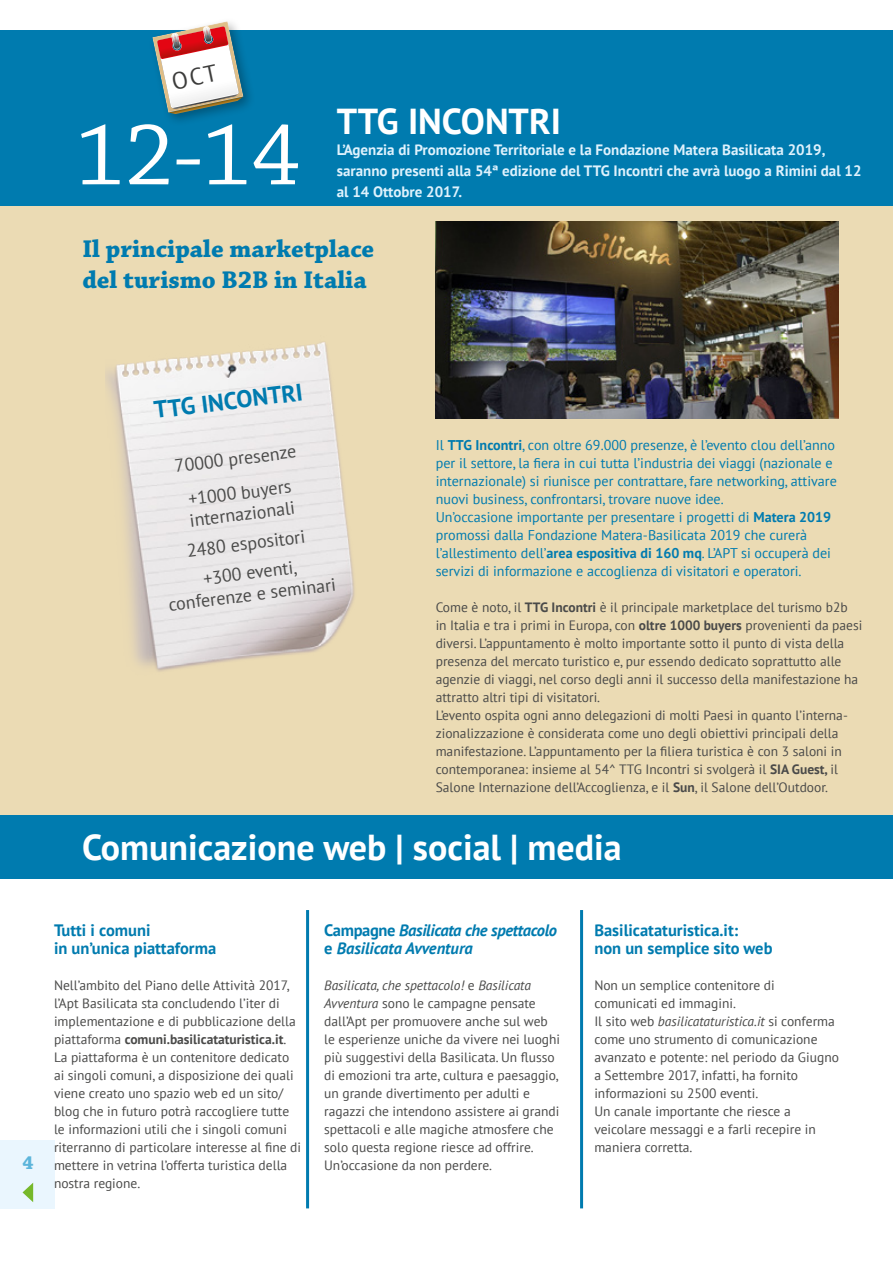
<style>
.page{position:relative;width:893px;height:1263px;background:#fff}
.page>*{position:absolute;margin:0;border:0;box-sizing:border-box;transform-origin:0 0}
.t1{font:93px "Chaparral Pro";color:#fff}
.t2{font:700 36px "PT Sans";color:#fff}
.t3{font:700 25.5px/30.6px "Chaparral Pro";color:#007baf}
.t4{font:700 24px "PT Sans";color:#007baf}
.t5{font:700 19.8px "Chaparral Pro";color:#5cb5db}
.t6{font:18px/29.5px "PT Sans";color:#4a4a49;text-align:center}
.t7{font:700 16.5px/18px "PT Sans";color:#007baf}
.t8{font:italic 700 16.5px/18px "PT Sans";letter-spacing:-.02em;color:#007baf}
.t9{font:700 15px/21px "PT Sans";color:#dff2fd}
.t10{font:14.1px/18px "PT Sans";color:#007baf}
.t11{font:13.5px/18px "PT Sans";color:#4a4a49}
.s1{font-weight:700}
.s2{font-style:normal}
.s3{font-style:italic}
</style>
<div class="page">
<div style="left:0;top:30px;width:893px;height:176px;background:#007baf"></div>
<div style="left:0;top:1140px;width:54px;height:68px;background:#eaf6fe"></div>
<svg style="left:23px;top:1183px;width:10px;height:19px"></svg>
<div style="left:0;top:206px;width:893px;height:609px;background:#ebdbb4"></div>
<img style="left:106px;top:342px;width:248px;height:329px">
<div style="left:148px;top:17px;width:108px;height:110px;background:#000;opacity:.3"></div>
<img style="left:436px;top:222px;width:403px;height:197px">
<div style="left:0;top:815px;width:893px;height:64px;background:#007baf"></div>
<hr style="left:306px;top:910px;width:3px;height:298px;background:#007baf">
<hr style="left:580px;top:910px;width:3px;height:298px;background:#007baf">
<svg style="left:152px;top:21px;width:91px;height:93px"></svg>
<h1 class="t1" style="left:76px;top:103px;width:226px">12-14</h1>
<h2 class="t2" style="left:337px;top:98px;width:226px">TTG INCONTRI</h2>
<p class="t9" style="left:337px;top:139px;width:526px">L’Agenzia di Promozione Territoriale e la Fondazione Matera Basilicata 2019, saranno presenti alla 54ª edizione del TTG Incontri che avrà luogo a Rimini dal 12</p>
<p class="t9" style="left:337px;top:181px;width:127px">al 14 Ottobre 2017.</p>
<h3 class="t3" style="left:82px;top:235px;width:293px">Il principale marketplace del turismo B2B in Italia</h3>
<h3 class="t4" style="left:152px;top:394px;width:151px;rotate:-7deg">TTG INCONTRI</h3>
<h3 class="t6" style="left:173px;top:448px;width:124px;line-height:34.3px;rotate:-7deg">70000 presenze +1000 buyers</h3>
<h3 class="t6" style="left:181px;top:506px;width:121px;rotate:-7deg">internazionali<br>2480 espositori +300 eventi,</h3>
<h3 class="t6" style="left:167px;top:589px;width:170px;rotate:-7deg">conferenze e seminari</h3>
<p class="t10" style="left:436px;top:436px;width:403px">Il <span class="s1">TTG Incontri</span>, con oltre 69.000 presenze, è l’evento clou dell’anno per il settore, la fiera in cui tutta l’industria dei viaggi (nazionale e internazionale) si riunisce per contrattare, fare networking, attivare nuovi business, confrontarsi, trovare nuove idee.<br>Un’occasione importante per presentare i progetti di <span class="s1">Matera 2019 </span>promossi dalla Fondazione Matera-Basilicata 2019 che curerà l’allestimento dell’<span class="s1">area espositiva di 160 mq</span>. L’APT si occuperà dei servizi di informazione e accoglienza di visitatori e operatori.</p>
<p class="t11" style="left:436px;top:598px;width:428px">Come è noto, il <span class="s1">TTG Incontri</span> è il principale marketplace del turismo b2b<br>in Italia e tra i primi in Europa, con <span class="s1">oltre 1000 buyers</span> provenienti da paesi diversi. L’appuntamento è molto importante sotto il punto di vista della presenza del mercato turistico e, pur essendo dedicato soprattutto alle agenzie di viaggi, nel corso degli anni il successo della manifestazione ha attratto altri tipi di visitatori.<br>L’evento ospita ogni anno delegazioni di molti Paesi in quanto l’interna&shy;zionalizzazione è considerata come uno degli obiettivi principali della manifestazione. L’appuntamento per la filiera turistica è con 3 saloni in contemporanea: insieme al 54^ TTG Incontri si svolgerà il <span class="s1">SIA Guest,</span> il Salone Internazione dell’Accoglienza, e il <span class="s1">Sun</span>, il Salone dell’Outdoor.</p>
<h2 class="t2" style="left:82px;top:823px;width:541px">Comunicazione web | social | media</h2>
<h3 class="t5" style="left:23px;top:1151px;width:13px">4</h3>
<p class="t7" style="left:54px;top:921px;width:164px">Tutti i comuni<br>in un’unica piattaforma</p>
<p class="t11" style="left:54px;top:976px;width:249px">Nell’ambito del Piano delle Attività 2017, l’Apt Basilicata sta concludendo l’iter di implementazione e di pubblicazione della piattaforma <span class="s1">comuni.basilicataturistica.it</span>.<br>La piattaforma è un contenitore dedicato ai singoli comuni, a disposizione dei quali viene creato uno spazio web ed un sito/ blog che in futuro potrà raccogliere tutte le informazioni utili che i singoli comuni riterranno di particolare interesse al fine di mettere in vetrina l’offerta turistica della nostra regione.</p>
<p class="t8" style="left:324px;top:921px;width:234px"><span class="s2">Campagne</span> Basilicata che spettacolo <span class="s2">e</span> Basilicata Avventura</p>
<p class="t11" style="left:324px;top:976px;width:237px"><span class="s3">Basilicata, che spettacolo!</span> e <span class="s3">Basilicata Avventura</span> sono le campagne pensate dall’Apt per promuovere anche sul web le esperienze uniche da vivere nei luoghi più suggestivi della Basilicata. Un flusso di emozioni tra arte, cultura e paesaggio, un grande divertimento per adulti e ragazzi che intendono assistere ai grandi spettacoli e alle magiche atmosfere che solo questa regione riesce ad offrire.<br>Un’occasione da non perdere.</p>
<p class="t7" style="left:594px;top:921px;width:180px">Basilicataturistica.it:<br>non un semplice sito web</p>
<p class="t11" style="left:594px;top:976px;width:246px">Non un semplice contenitore di comunicati ed immagini.<br>Il sito web <span class="s3">basilicataturistica.it</span> si conferma come uno strumento di comunicazione avanzato e potente: nel periodo da Giugno a Settembre 2017, infatti, ha fornito informazioni su 2500 eventi.<br>Un canale importante che riesce a veicolare messaggi e a farli recepire in maniera corretta.</p>
</div>
